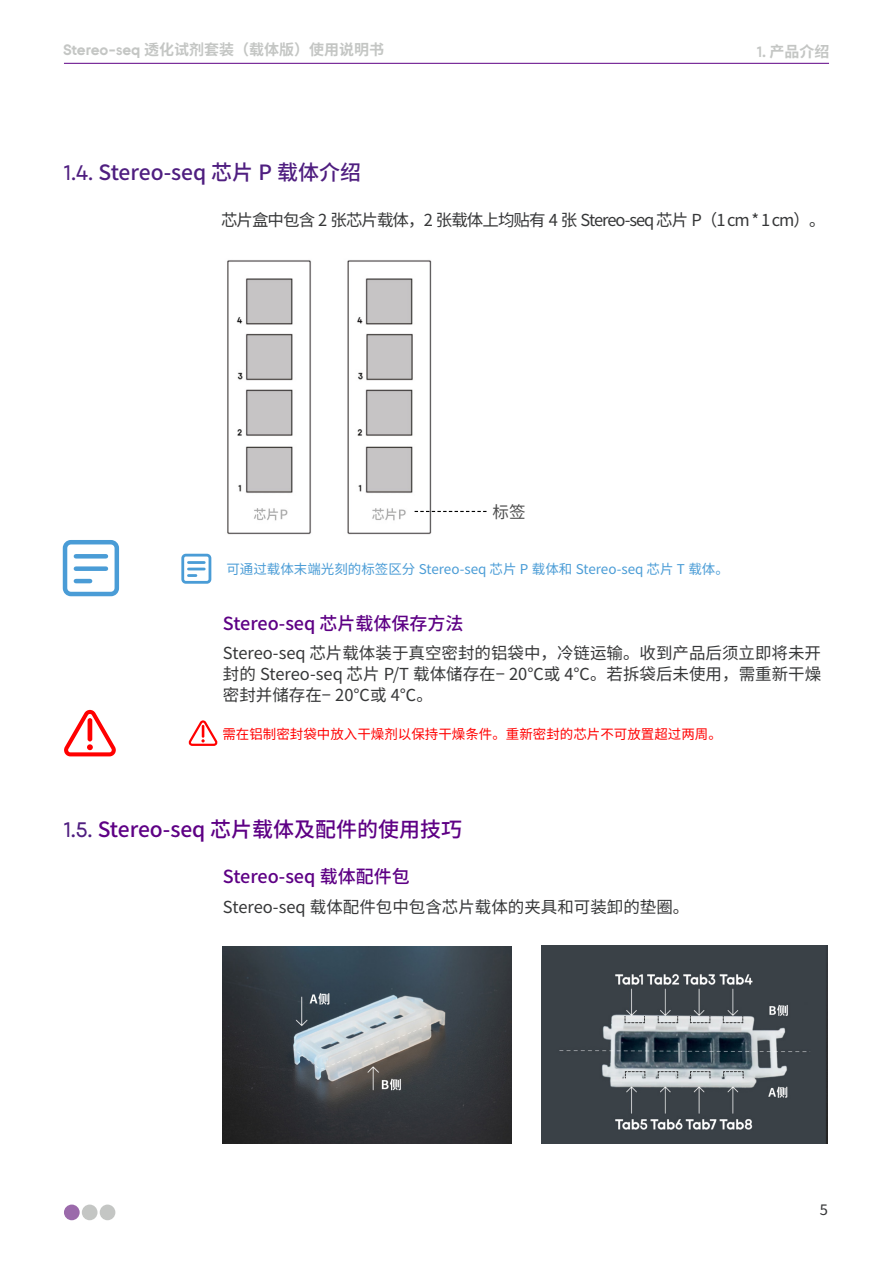
<style>
.page{position:relative;width:893px;height:1263px;background:#fff}
.page>*{position:absolute;margin:0;border:0;box-sizing:border-box;transform-origin:0 0}
.t1{font:500 21px "Source Han Sans SC";color:#5e0085}
.t2{font:500 21px "Source Han Sans SC";color:#4f1e80}
.t3{font:500 18px "Source Han Sans SC";color:#5e0085}
.t4{font:16.5px/21px "Source Han Sans SC";color:#363738;text-align:justify}
.t5{font:16.5px "Source Han Sans SC";letter-spacing:-.06em;color:#363738}
.t6{font:16.5px "Source Han Sans SC";color:#4d4d4d}
.t7{font:16.5px "Source Sans Pro";color:#363738}
.t8{font:700 15px "Source Han Sans SC";color:#c4c6c4}
.t9{font:13.5px "Source Han Sans SC";color:#4a9cd6}
.t10{font:13.5px "Source Han Sans SC";color:#f00}
.s1{font-family:"BGI"}
.s2{font-family:"BGI";color:#4f1e80}
</style>
<div class="page">
<div style="left:64px;top:1204px;width:16px;height:16px;background:#9b6aab;border-radius:50%"></div>
<div style="left:82px;top:1204px;width:16px;height:16px;background:#c4c6c4;border-radius:50%"></div>
<div style="left:100px;top:1204px;width:15px;height:16px;background:#c4c6c4;border-radius:50%"></div>
<hr style="left:64px;top:63px;width:765px;height:1px;background:#5e0085">
<img style="left:223px;top:946px;width:288px;height:198px">
<img style="left:541px;top:946px;width:286px;height:197px">
<svg style="left:624px;top:1015px;width:21px;height:8px"></svg>
<svg style="left:723px;top:1071px;width:21px;height:8px"></svg>
<svg style="left:657px;top:1015px;width:21px;height:8px"></svg>
<svg style="left:690px;top:1071px;width:21px;height:8px"></svg>
<svg style="left:690px;top:1015px;width:21px;height:8px"></svg>
<svg style="left:657px;top:1071px;width:21px;height:8px"></svg>
<svg style="left:722px;top:1015px;width:21px;height:8px"></svg>
<svg style="left:625px;top:1071px;width:21px;height:8px"></svg>
<img style="left:227px;top:260px;width:231px;height:275px">
<svg style="left:415px;top:511px;width:71px;height:1px"></svg>
<svg style="left:181px;top:553px;width:31px;height:31px"></svg>
<svg style="left:62px;top:540px;width:58px;height:57px"></svg>
<svg style="left:189px;top:720px;width:29px;height:26px"></svg>
<svg style="left:64px;top:710px;width:52px;height:46px"></svg>
<p class="t8" style="left:63px;top:41px;width:322px"><span class="s1">Stereo-seq</span> 透化试剂套装（载体版）使用说明书</p>
<p class="t2" style="left:64px;top:160px;width:298px"><span class="s1">1.4.</span> Stereo-seq 芯片 P 载体介绍</p>
<p class="t8" style="left:757px;top:43px;width:74px"><span class="s1">1.</span> 产品介绍</p>
<p class="t5" style="left:221px;top:211px;width:606px">芯片盒中包含 2 张芯片载体，2 张载体上均贴有 4 张 Stereo-seq 芯片 P（1 cm * 1 cm）。</p>
<p class="t6" style="left:492px;top:502px;width:34px">标签</p>
<p class="t9" style="left:226px;top:561px;width:504px">可通过载体末端光刻的标签区分 Stereo-seq 芯片 P 载体和 Stereo-seq 芯片 T 载体。</p>
<p class="t3" style="left:223px;top:613px;width:242px">Stereo-seq 芯片载体保存方法</p>
<p class="t4" style="left:223px;top:643px;width:600px">Stereo-seq 芯片载体装于真空密封的铝袋中，冷链运输。收到产品后须立即将未开封的 Stereo-seq 芯片 P/T 载体储存在− 20℃或 4℃。若拆袋后未使用，需重新干燥密封并储存在− 20℃或 4℃。</p>
<p class="t10" style="left:222px;top:726px;width:501px">需在铝制密封袋中放入干燥剂以保持干燥条件。重新密封的芯片不可放置超过两周。</p>
<p class="t1" style="left:64px;top:817px;width:399px"><span class="s2">1.5.</span> Stereo-seq 芯片载体及配件的使用技巧</p>
<p class="t3" style="left:223px;top:866px;width:189px">Stereo-seq 载体配件包</p>
<p class="t4" style="left:223px;top:896px;width:468px">Stereo-seq 载体配件包中包含芯片载体的夹具和可装卸的垫圈。</p>
<p class="t7" style="left:820px;top:1199px;width:10px">5</p>
</div>
